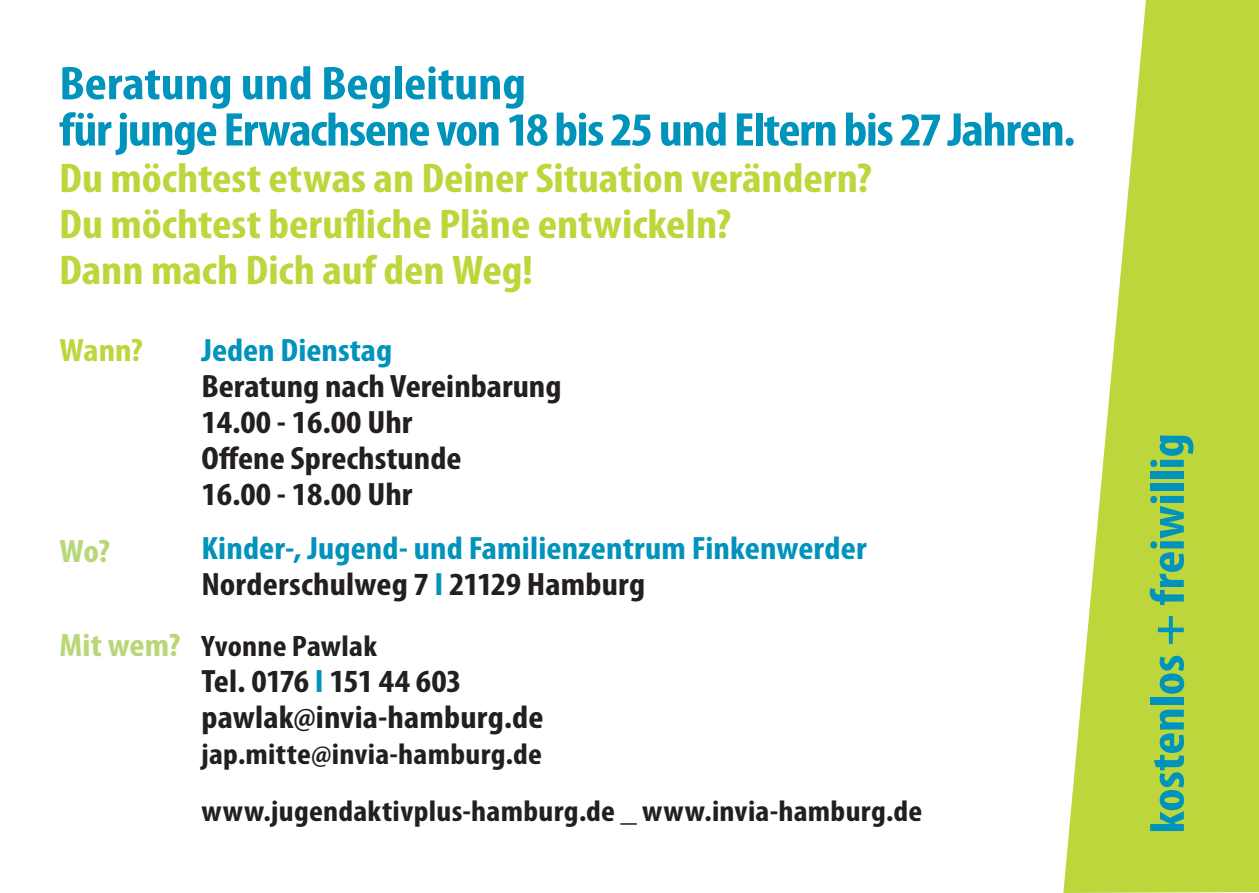
<style>
.page{position:relative;width:1259px;height:893px;background:#fff}
.page>*{position:absolute;margin:0;border:0;box-sizing:border-box;transform-origin:0 0}
.t1{font:700 condensed 48.6px "Myriad Pro";color:#0093bb;scale:1.11 1}
.t2{font:700 condensed 47.7px/46.2px "Myriad Pro";letter-spacing:-.025em;color:#0093bb;scale:1.11 1}
.t3{font:700 condensed 41.7px/46.2px "Myriad Pro";color:#bdd63c;scale:1.11 1}
.t4{font:700 condensed 32.4px/36px "Myriad Pro";color:#231f20;scale:1.11 1}
.t5{font:700 condensed 32.4px/36px "Myriad Pro";letter-spacing:.005em;color:#0093bb;scale:1.11 1}
.t6{font:700 condensed 32.4px "Myriad Pro";letter-spacing:.005em;color:#b8d778;scale:1.11 1}
.t7{font:700 condensed 32.4px "Myriad Pro";color:#bdd63c;scale:1.11 1}
.t8{font:700 condensed 29.7px "Myriad Pro";letter-spacing:.01em;color:#231f20;scale:1.11 1}
.s1{color:#231f20}
.s2{color:#0093bb}
</style>
<div class="page">
<svg style="left:1063px;top:0;width:196px;height:893px;fill:#bdd63c"></svg>
<h2 class="t2" style="left:59px;top:59px;width:917px">Beratung und Begleitung<br>für junge Erwachsene von 18 bis 25 und Eltern bis 27 Jahren.</h2>
<p class="t3" style="left:59px;top:154px;width:733px">Du möchtest etwas an Deiner Situation verändern?<br>Du möchtest berufliche Pläne entwickeln?<br>Dann mach Dich auf den Weg!</p>
<p class="t7" style="left:60px;top:330px;width:77px">Wann?</p>
<p class="t6" style="left:60px;top:531px;width:47px">Wo?</p>
<p class="t6" style="left:60px;top:625px;width:111px">Mit wem?</p>
<p class="t5" style="left:201px;top:332px;width:173px">Jeden Dienstag</p>
<p class="t4" style="left:201px;top:368px;width:326px">Beratung nach Vereinbarung<br>14.00 - 16.00 Uhr<br>Offene Sprechstunde<br>16.00 - 18.00 Uhr</p>
<p class="t5" style="left:201px;top:530px;width:601px">Kinder-, Jugend- und Familienzentrum Finkenwerder<br><span class="s1">Norderschulweg 7</span> I <span class="s1">21129 Hamburg</span></p>
<p class="t8" style="left:201px;top:628px;width:160px">Yvonne Pawlak</p>
<p class="t4" style="left:201px;top:663px;width:310px">Tel. 0176 <span class="s2">I</span> 151 44 603 pawlak@invia-hamburg.de</p>
<p class="t8" style="left:201px;top:736px;width:308px">jap.mitte@invia-hamburg.de</p>
<p class="t8" style="left:201px;top:793px;width:651px">www.jugendaktivplus-hamburg.de _ www.invia-hamburg.de</p>
<h1 class="t1" style="left:1137px;top:833px;width:362px;rotate:-90deg">kostenlos + freiwillig</h1>
</div>
